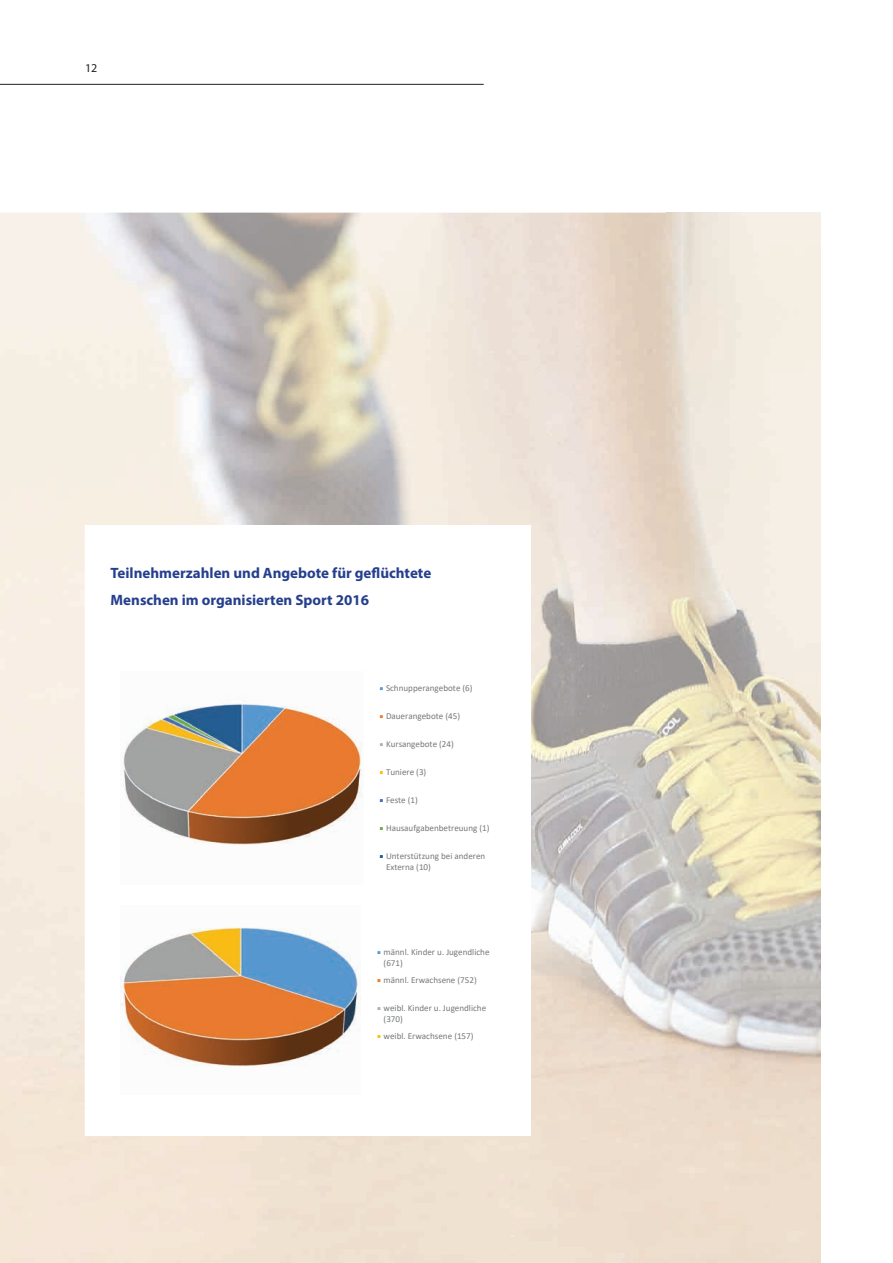
<style>
.page{position:relative;width:893px;height:1263px;background:#fff}
.page>*{position:absolute;margin:0;border:0;box-sizing:border-box;transform-origin:0 0}
.t1{font:700 15px/27px "Myriad Pro";color:#253f8e}
.t2{font:12px "Myriad Pro";color:#231f20}
.t3{font:9.15px "Calibri";letter-spacing:-.005em;color:#76787b}
.t4{font:9px/11.1px "Calibri";color:#76787b}
</style>
<div class="page">
<img style="left:667px;top:213px;width:154px;height:1050px">
<img style="left:514px;top:527px;width:153px;height:736px">
<div style="left:85px;top:525px;width:445px;height:610px;background:#fff"></div>
<img style="left:122px;top:700px;width:241px;height:145px">
<div style="left:378px;top:685px;width:7px;height:7px;border:2px solid #fff"></div>
<div style="left:378px;top:713px;width:7px;height:7px;border:2px solid #fff"></div>
<div style="left:378px;top:741px;width:7px;height:7px;border:2px solid #fff"></div>
<div style="left:378px;top:769px;width:7px;height:7px;border:2px solid #fff"></div>
<div style="left:378px;top:797px;width:7px;height:7px;border:2px solid #fff"></div>
<div style="left:378px;top:825px;width:7px;height:7px;border:2px solid #fff"></div>
<div style="left:378px;top:853px;width:7px;height:7px;border:2px solid #fff"></div>
<img style="left:121px;top:927px;width:240px;height:140px">
<div style="left:375px;top:949px;width:7px;height:7px;border:2px solid #fff"></div>
<div style="left:375px;top:977px;width:7px;height:7px;border:2px solid #fff"></div>
<div style="left:375px;top:1005px;width:7px;height:7px;border:2px solid #fff"></div>
<div style="left:375px;top:1033px;width:7px;height:7px;border:2px solid #fff"></div>
<hr style="left:0;top:84px;width:484px;height:1px;background:#231f20">
<h2 class="t2" style="left:85px;top:60px;width:14px">12</h2>
<h1 class="t1" style="left:111px;top:559px;width:322px">Teilnehmerzahlen und Angebote für geflüchtete<br>Menschen im organisierten Sport 2016</h1>
<p class="t4" style="left:386px;top:682px;width:88px">Schnupperangebote (6)</p>
<p class="t4" style="left:386px;top:710px;width:76px">Dauerangebote (45)</p>
<p class="t4" style="left:386px;top:738px;width:69px">Kursangebote (24)</p>
<p class="t3" style="left:386px;top:766px;width:42px">Tuniere (3)</p>
<p class="t4" style="left:386px;top:794px;width:33px">Feste (1)</p>
<p class="t4" style="left:386px;top:822px;width:105px">Hausaufgabenbetreuung (1)</p>
<p class="t4" style="left:386px;top:850px;width:101px">Unterstützung bei anderen<br>Externa (10)</p>
<p class="t4" style="left:384px;top:946px;width:107px">männl. Kinder u. Jugendliche (671)</p>
<p class="t4" style="left:384px;top:974px;width:95px">männl. Erwachsene (752)</p>
<p class="t4" style="left:384px;top:1002px;width:104px">weibl. Kinder u. Jugendliche (370)</p>
<p class="t3" style="left:384px;top:1030px;width:91px">weibl. Erwachsene (157)</p>
</div>
